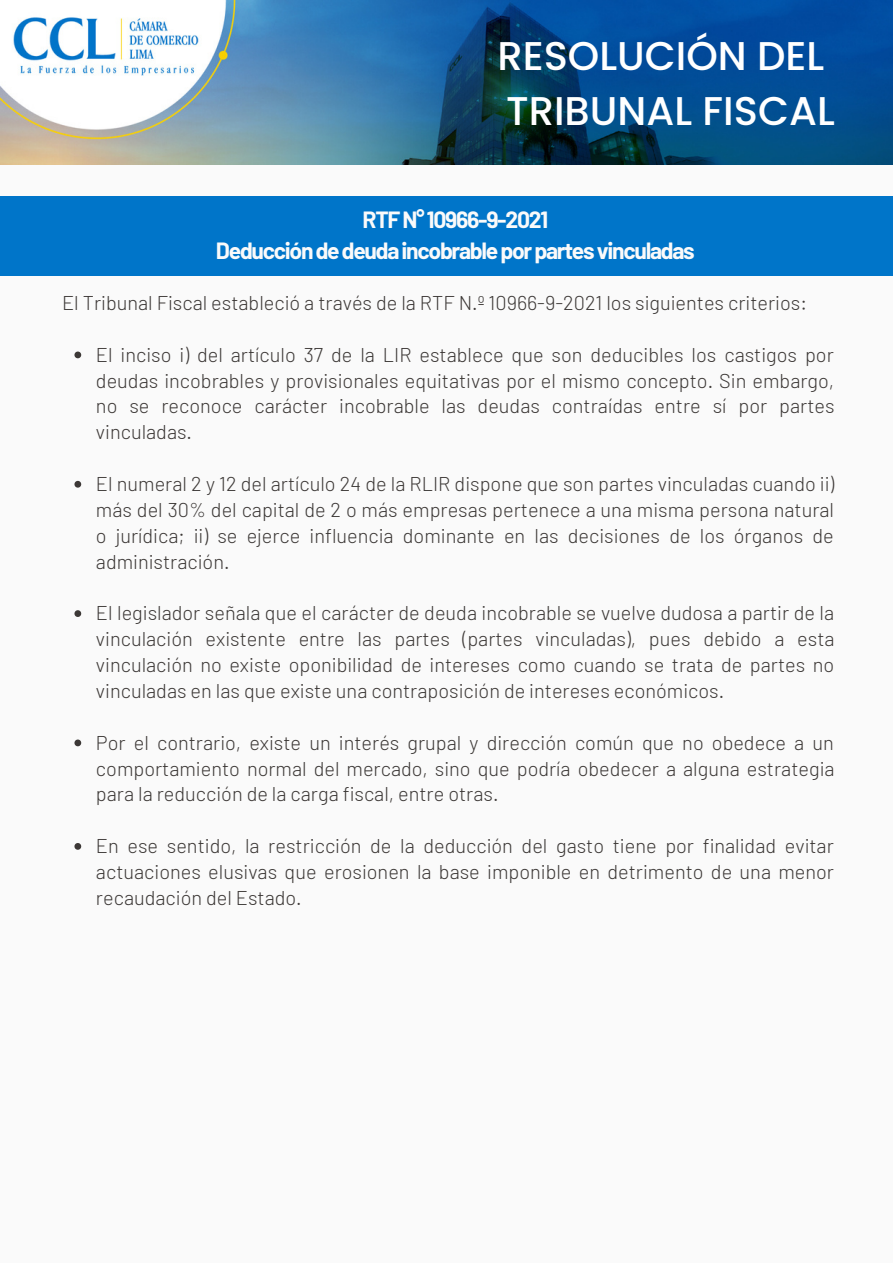
<style>
.page{position:relative;width:893px;height:1264px;background:#fff}
.page>*{position:absolute;margin:0;border:0;box-sizing:border-box;transform-origin:0 0}
.t1{font:500 40.05px/55.2px "Poppins";color:#fff}
.t2{font:700 22.95px/31.5px "Barlow";letter-spacing:-.055em;color:#fafafa;text-align:center}
.t3{font:300 19.95px/25.8px "Barlow";color:#3c3836;text-align:justify}
</style>
<div class="page">
<div style="left:0;top:0;width:892px;height:1262px;background:#fafafa"></div>
<div style="left:0;top:196px;width:892px;height:80px;background:#0075c9"></div>
<img style="left:0;top:0;width:892px;height:164px">
<svg style="left:74px;top:351px;width:7px;height:7px"></svg>
<svg style="left:74px;top:481px;width:7px;height:6px"></svg>
<svg style="left:74px;top:610px;width:7px;height:7px"></svg>
<svg style="left:74px;top:739px;width:7px;height:7px"></svg>
<svg style="left:74px;top:843px;width:7px;height:6px"></svg>
<h1 class="t1" style="left:497px;top:28px;width:339px">RESOLUCIÓN DEL<br>TRIBUNAL FISCAL</h1>
<p class="t2" style="left:216px;top:203px;width:480px">RTFN°10966-9-2021<br>Deduccióndedeudaincobrableporpartesvinculadas</p>
<p class="t3" style="left:62px;top:289px;width:746px">El Tribunal Fiscal estableció a través de la RTF N.º 10966-9-2021 los siguientes criterios:</p>
<p class="t3" style="left:96px;top:341px;width:740px">El inciso i) del artículo 37 de la LIR establece que son deducibles los castigos por deudas incobrables y provisionales equitativas por el mismo concepto. Sin embargo, no se reconoce carácter incobrable las deudas contraídas entre sí por partes vinculadas.</p>
<p class="t3" style="left:96px;top:470px;width:739px">El numeral 2 y 12 del artículo 24 de la RLIR dispone que son partes vinculadas cuando ii) más del 30% del capital de 2 o más empresas pertenece a una misma persona natural o jurídica; ii) se ejerce influencia dominante en las decisiones de los órganos de administración.</p>
<p class="t3" style="left:96px;top:599px;width:740px">El legislador señala que el carácter de deuda incobrable se vuelve dudosa a partir de la vinculación existente entre las partes (partes vinculadas), pues debido a esta vinculación no existe oponibilidad de intereses como cuando se trata de partes no vinculadas en las que existe una contraposición de intereses económicos.</p>
<p class="t3" style="left:96px;top:728px;width:740px">Por el contrario, existe un interés grupal y dirección común que no obedece a un comportamiento normal del mercado, sino que podría obedecer a alguna estrategia para la reducción de la carga fiscal, entre otras.</p>
<p class="t3" style="left:96px;top:832px;width:739px">En ese sentido, la restricción de la deducción del gasto tiene por finalidad evitar actuaciones elusivas que erosionen la base imponible en detrimento de una menor recaudación del Estado.</p>
</div>
